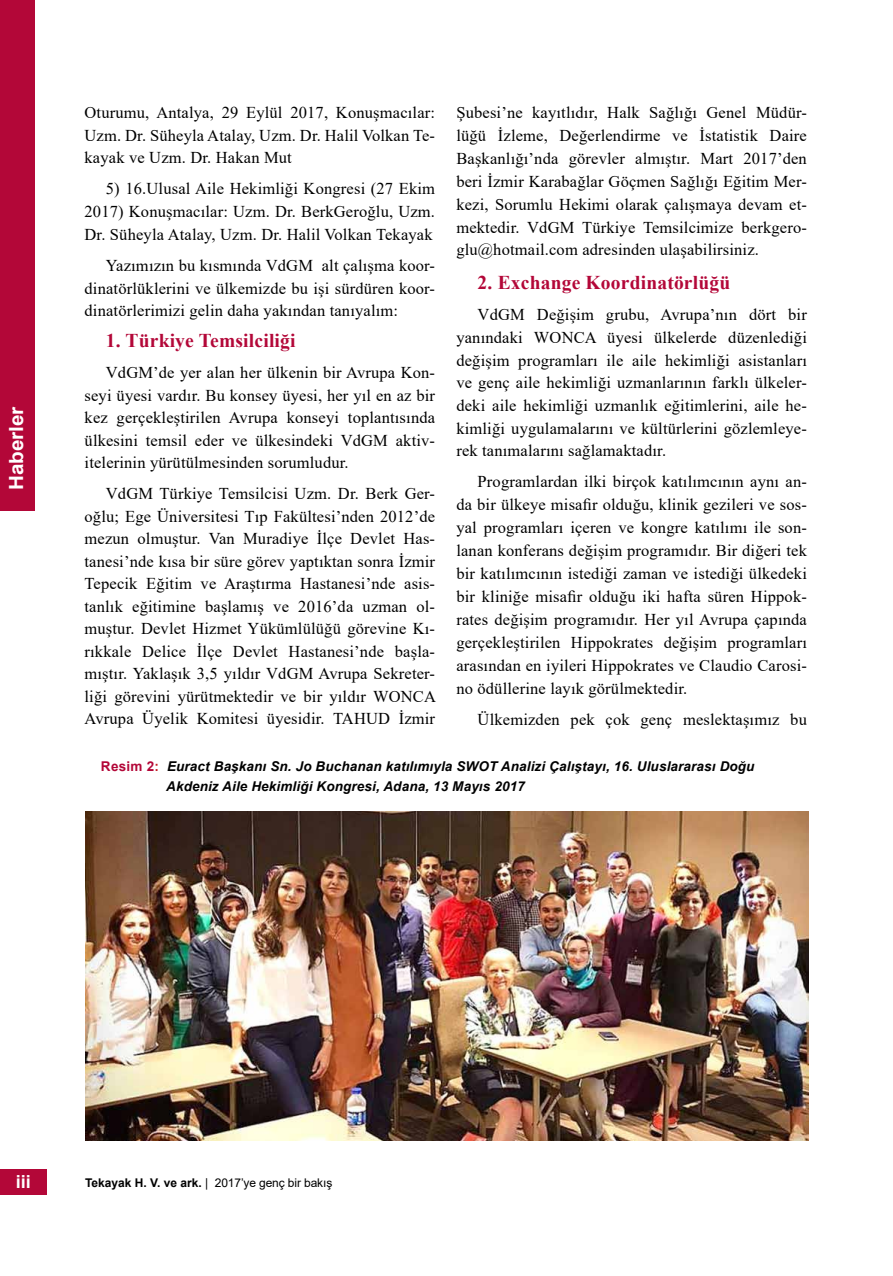
<style>
.page{position:relative;width:893px;height:1276px;background:#fff}
.page>*{position:absolute;margin:0;border:0;box-sizing:border-box;transform-origin:0 0}
.t1{font:700 19.5px "Times New Roman";letter-spacing:.01em;color:#b30738}
.t2{font:700 19.5px "Arial";color:#fff;scale:1.06 1}
.t3{font:700 18px "Arial";color:#fff}
.t4{font:16.5px/23px "Times New Roman";letter-spacing:.01em;color:#000;text-align:justify}
.t5{font:italic 700 13.5px/19.5px "Arial";letter-spacing:.01em;color:#000}
.t6{font:12px "Arial";letter-spacing:-.01em;color:#000}
.s1{font-style:normal;color:#b30738}
.s2{font-style:normal;color:#c41f25}
.s3{font-weight:700}
</style>
<div class="page">
<div style="left:0;top:1169px;width:47px;height:26px;background:#b30738"></div>
<div style="left:0;top:0;width:34px;height:510px;background:#b30738"></div>
<img style="left:85px;top:811px;width:723px;height:330px">
<p class="t2" style="left:3px;top:490px;width:81px;rotate:-90deg">Haberler</p>
<p class="t4" style="left:85px;top:101px;width:352px">Oturumu, Antalya, 29 Eylül 2017, Konuşmacılar:<br>Uzm. Dr. Süheyla Atalay, Uzm. Dr. Halil Volkan Te&shy;kayak ve Uzm. Dr. Hakan Mut</p>
<p class="t4" style="left:85px;top:177px;width:352px;text-indent:21px">5) 16.Ulusal Aile Hekimliği Kongresi (27 Ekim 2017) Konuşmacılar: Uzm. Dr. BerkGeroğlu, Uzm.<br>Dr. Süheyla Atalay, Uzm. Dr. Halil Volkan Tekayak</p>
<p class="t4" style="left:85px;top:254px;width:352px;text-indent:21px">Yazımızın bu kısmında VdGM alt çalışma koor&shy;dinatörlüklerini ve ülkemizde bu işi sürdüren koor&shy;dinatörlerimizi gelin daha yakından tanıyalım:</p>
<p class="t1" style="left:106px;top:327px;width:191px">1. Türkiye Temsilciliği</p>
<p class="t4" style="left:85px;top:361px;width:352px;line-height:22.5px;text-indent:21px">VdGM’de yer alan her ülkenin bir Avrupa Kon&shy;seyi üyesi vardır. Bu konsey üyesi, her yıl en az bir kez gerçekleştirilen Avrupa konseyi toplantısında ülkesini temsil eder ve ülkesindeki VdGM aktiv&shy;itelerinin yürütülmesinden sorumludur.</p>
<p class="t4" style="left:85px;top:482px;width:353px;line-height:22.5px;text-indent:21px">VdGM Türkiye Temsilcisi Uzm. Dr. Berk Ger&shy;oğlu; Ege Üniversitesi Tıp Fakültesi’nden 2012’de mezun olmuştur. Van Muradiye İlçe Devlet Has&shy;tanesi’nde kısa bir süre görev yaptıktan sonra İzmir Tepecik Eğitim ve Araştırma Hastanesi’nde asis&shy;tanlık eğitimine başlamış ve 2016’da uzman ol&shy;muştur. Devlet Hizmet Yükümlülüğü görevine Kı&shy;rıkkale Delice İlçe Devlet Hastanesi’nde başla&shy;mıştır. Yaklaşık 3,5 yıldır VdGM Avrupa Sekreter&shy;liği görevini yürütmektedir ve bir yıldır WONCA Avrupa Üyelik Komitesi üyesidir. TAHUD İzmir</p>
<p class="t4" style="left:456px;top:101px;width:352px">Şubesi’ne kayıtlıdır, Halk Sağlığı Genel Müdür&shy;lüğü İzleme, Değerlendirme ve İstatistik Daire Başkanlığı’nda görevler almıştır. Mart 2017’den beri İzmir Karabağlar Göçmen Sağlığı Eğitim Mer&shy;kezi, Sorumlu Hekimi olarak çalışmaya devam et&shy;mektedir. VdGM Türkiye Temsilcimize berkgero&shy;glu@hotmail.com adresinden ulaşabilirsiniz.</p>
<p class="t1" style="left:478px;top:269px;width:254px">2. Exchange Koordinatörlüğü</p>
<p class="t4" style="left:456px;top:303px;width:352px;text-indent:21px">VdGM Değişim grubu, Avrupa’nın dört bir yanındaki WONCA üyesi ülkelerde düzenlediği değişim programları ile aile hekimliği asistanları ve genç aile hekimliği uzmanlarının farklı ülkeler&shy;deki aile hekimliği uzmanlık eğitimlerini, aile he&shy;kimliği uygulamalarını ve kültürlerini gözlemleye&shy;rek tanımalarını sağlamaktadır.</p>
<p class="t4" style="left:456px;top:470px;width:352px;text-indent:21px">Programlardan ilki birçok katılımcının aynı an&shy;da bir ülkeye misafir olduğu, klinik gezileri ve sos&shy;yal programları içeren ve kongre katılımı ile son&shy;lanan konferans değişim programıdır. Bir diğeri tek bir katılımcının istediği zaman ve istediği ülkedeki bir kliniğe misafir olduğu iki hafta süren Hippok&shy;rates değişim programıdır. Her yıl Avrupa çapında gerçekleştirilen Hippokrates değişim programları arasından en iyileri Hippokrates ve Claudio Carosi&shy;no ödüllerine layık görülmektedir.</p>
<p class="t4" style="left:478px;top:707px;width:331px">Ülkemizden pek çok genç meslektaşımız bu</p>
<p class="t5" style="left:166px;top:757px;width:590px;text-indent:-65px"><span class="s1">Resim 2</span><span class="s2">:</span> Euract Başkanı Sn. Jo Buchanan katılımıyla SWOT Analizi Çalıştayı, 16. Uluslararası Doğu<br>Akdeniz Aile Hekimliği Kongresi, Adana, 13 Mayıs 2017</p>
<p class="t3" style="left:16px;top:1169px;width:17px">iii</p>
<p class="t6" style="left:85px;top:1174px;width:249px"><span class="s3">Tekayak H. V. ve ark.</span> | 2017’ye genç bir bakış</p>
</div>
